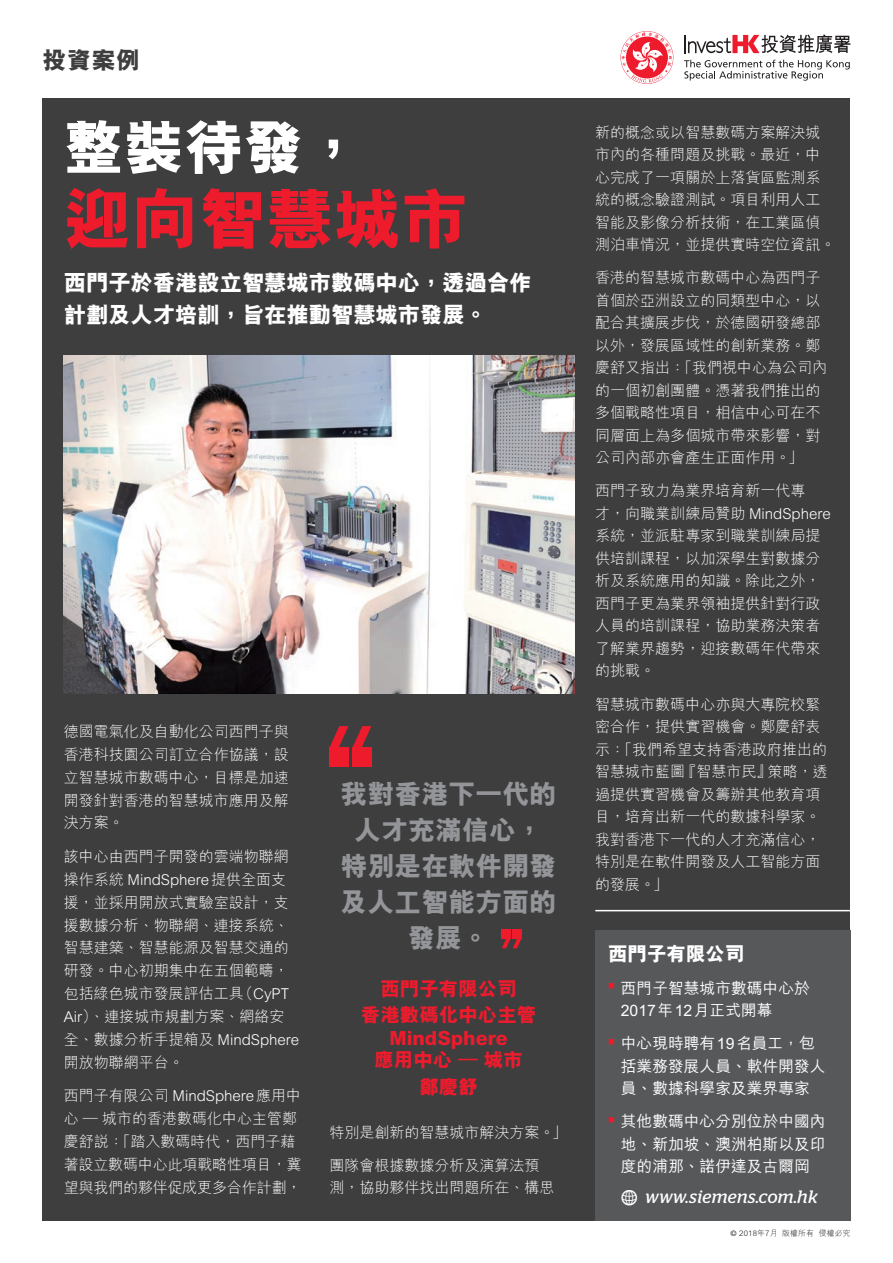
<style>
.page{position:relative;width:893px;height:1263px;background:#fff}
.page>*{position:absolute;margin:0;border:0;box-sizing:border-box;transform-origin:0 0}
.t1{font:800 67.5px "M Hei HK";color:#ee1b2d}
.t2{font:800 60px "M Hei HK";color:#fff}
.t3{font:800 27px/36px "M Hei HK";color:#939598;text-align:center}
.t4{font:800 24px "M Hei HK";color:#3e3e3f}
.t5{font:800 22.5px/31.5px "M Hei HK";letter-spacing:-.01em;color:#fff}
.t6{font:800 19.5px/26.7px "M Hei HK";color:#ee1b2d;text-align:center}
.t7{font:800 19.5px "M Hei HK";color:#fff}
.t8{font:italic 18px "Stag";letter-spacing:.02em;color:#fff}
.t9{font:500 15.75px/22.5px "M Hei HK";color:#fff}
.t10{font:300 15px/22.5px "M Hei HK";color:#fff}
.t11{font:300 7.8px "M Hei HK";letter-spacing:.02em;color:#231f20}
.s1{font-family:"Modern Pictograms";font-style:normal;font-size:24px}
.s2{font-family:"Frutiger"}
</style>
<div class="page">
<div style="left:43px;top:98px;width:807px;height:1122px;background:#3e3e3f"></div>
<svg style="left:621px;top:32px;width:51px;height:51px"></svg>
<svg style="left:684px;top:60px;width:166px;height:21px"></svg>
<svg style="left:685px;top:34px;width:165px;height:19px"></svg>
<hr style="left:595px;top:910px;width:264px;height:1px;background:#fff">
<div style="left:595px;top:930px;width:255px;height:290px;background:#57585a"></div>
<div style="left:330px;top:747px;width:19px;height:20px;background:#ee1b2d"></div>
<div style="left:352px;top:747px;width:20px;height:20px;background:#ee1b2d"></div>
<svg style="left:330px;top:726px;width:41px;height:21px"></svg>
<div style="left:512px;top:929px;width:10px;height:9px;background:#ee1b2d"></div>
<div style="left:502px;top:929px;width:9px;height:9px;background:#ee1b2d"></div>
<svg style="left:502px;top:938px;width:20px;height:10px"></svg>
<img style="left:64px;top:356px;width:510px;height:337px">
<h3 class="t4" style="left:43px;top:44px;width:99px">投資案例</h3>
<h2 class="t2" style="left:64px;top:107px;width:301px">整裝待發，</h2>
<h1 class="t1" style="left:64px;top:174px;width:407px">迎向智慧城市</h1>
<h3 class="t5" style="left:64px;top:267px;width:469px">西門子於香港設立智慧城市數碼中心，透過合作計劃及人才培訓，旨在推動智慧城市發展。</h3>
<p class="t10" style="left:64px;top:719px;width:226px;text-align:justify">德國電氣化及自動化公司西門子與香港科技園公司訂立合作協議，設立智慧城市數碼中心，目標是加速開發針對香港的智慧城市應用及解決方案。</p>
<p class="t10" style="left:64px;top:844px;width:237px">該中心由西門子開發的雲端物聯網操作系統 MindSphere提供全面支援，並採用開放式實驗室設計，支援數據分析、物聯網、連接系統、智慧建築、智慧能源及智慧交通的研發。中心初期集中在五個範疇，包括綠色城市發展評估工具（CyPT<br>Air）、連接城市規劃方案、網絡安全、數據分析手提箱及 MindSphere開放物聯網平台。</p>
<p class="t10" style="left:64px;top:1084px;width:239px;line-height:23px">西門子有限公司 MindSphere應用中心 — 城市的香港數碼化中心主管鄭慶舒說：「踏入數碼時代，西門子藉著設立數碼中心此項戰略性項目，冀望與我們的夥伴促成更多合作計劃，</p>
<h3 class="t3" style="left:341px;top:776px;width:218px">我對香港下一代的人才充滿信心，特別是在軟件開發及人工智能方面的發展。</h3>
<h3 class="t6" style="left:361px;top:975px;width:177px">西門子有限公司<br>香港數碼化中心主管</h3>
<h3 class="t6" style="left:374px;top:1026px;width:150px;line-height:22.5px">MindSphere<br>應用中心 – 城市</h3>
<h3 class="t6" style="left:419px;top:1074px;width:60px">鄭慶舒</h3>
<p class="t10" style="left:330px;top:1120px;width:239px">特別是創新的智慧城市解決方案。」</p>
<p class="t10" style="left:330px;top:1153px;width:226px">團隊會根據數據分析及演算法預測，協助夥伴找出問題所在、構思</p>
<p class="t10" style="left:595px;top:120px;width:241px">新的概念或以智慧數碼方案解決城市內的各種問題及挑戰。最近，中心完成了一項關於上落貨區監測系統的概念驗證測試。項目利用人工智能及影像分析技術，在工業區偵測泊車情況，並提供實時空位資訊。</p>
<p class="t10" style="left:595px;top:266px;width:233px">香港的智慧城市數碼中心為西門子首個於亞洲設立的同類型中心，以配合其擴展步伐，於德國研發總部以外，發展區域性的創新業務。鄭慶舒又指出：「我們視中心為公司內的一個初創團體。憑著我們推出的多個戰略性項目，相信中心可在不同層面上為多個城市帶來影響，對公司內部亦會產生正面作用。」</p>
<p class="t10" style="left:595px;top:479px;width:237px">西門子致力為業界培育新一代專<br>才，向職業訓練局贊助 MindSphere系統，並派駐專家到職業訓練局提供培訓課程，以加深學生對數據分析及系統應用的知識。除此之外，西門子更為業界領袖提供針對行政人員的培訓課程，協助業務決策者了解業界趨勢，迎接數碼年代帶來的挑戰。</p>
<p class="t10" style="left:595px;top:692px;width:234px">智慧城市數碼中心亦與大專院校緊密合作，提供實習機會。鄭慶舒表示：「我們希望支持香港政府推出的智慧城市藍圖『智慧市民』策略，透過提供實習機會及籌辦其他教育項目，培育出新一代的數據科學家。我對香港下一代的人才充滿信心，特別是在軟件開發及人工智能方面的發展。」</p>
<h3 class="t7" style="left:608px;top:940px;width:138px">西門子有限公司</h3>
<p class="t9" style="left:621px;top:975px;width:190px;text-indent:-13px"><sup>■</sup> 西門子智慧城市數碼中心於<br>2017年12月正式開幕</p>
<p class="t9" style="left:621px;top:1031px;width:206px;text-indent:-13px"><sup>■</sup> 中心現時聘有19名員工，包括業務發展人員、軟件開發人員、數據科學家及業界專家</p>
<p class="t9" style="left:621px;top:1109px;width:206px;text-align:justify;text-indent:-13px"><sup>■</sup> 其他數碼中心分別位於中國內地、新加坡、澳洲柏斯以及印度的浦那、諾伊達及古爾岡</p>
<p class="t8" style="left:620px;top:1187px;width:199px"><span class="s1">w</span> www.siemens.com.hk</p>
<p class="t11" style="left:731px;top:1227px;width:121px"><span class="s2">©</span> 2018年7月 版權所有 侵權必究</p>
</div>
